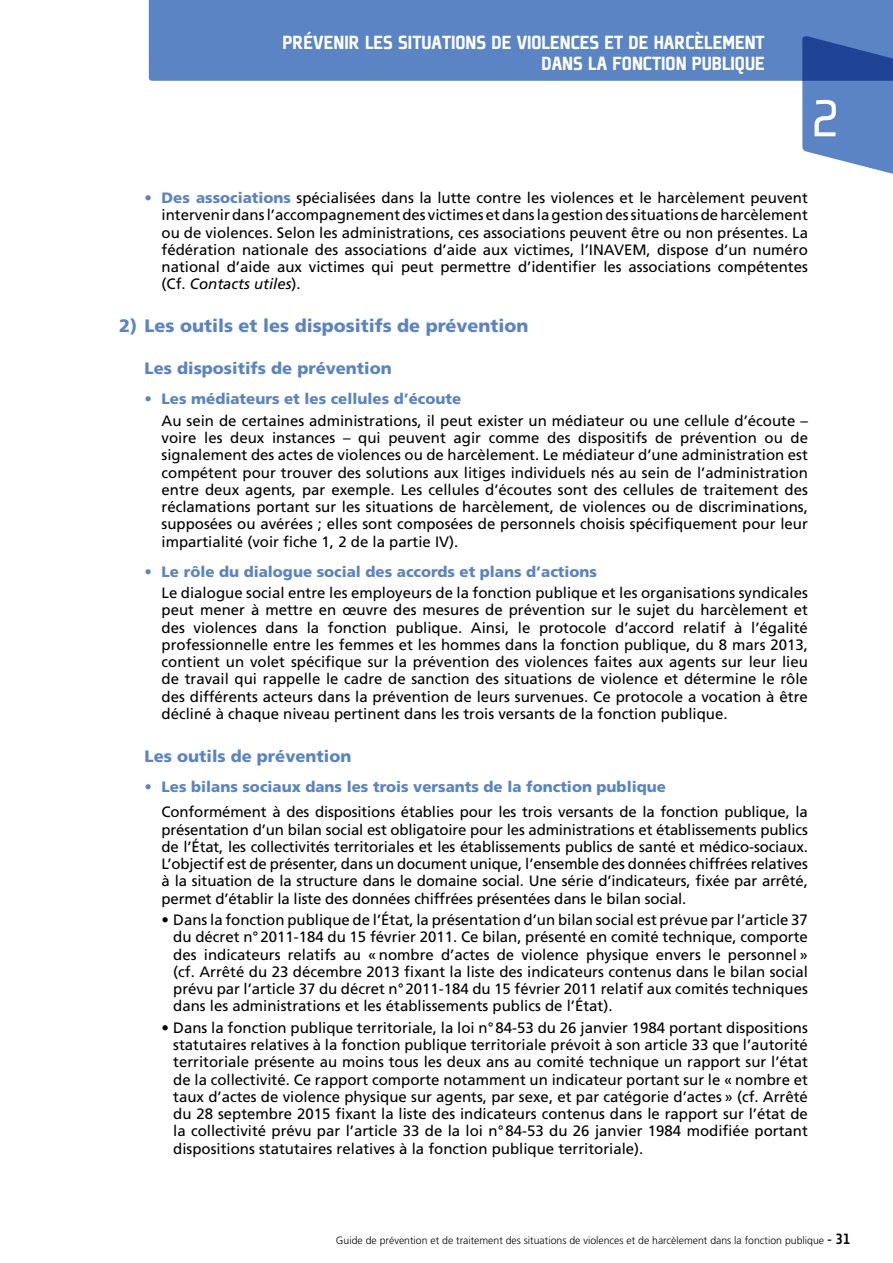
<style>
.page{position:relative;width:893px;height:1263px;background:#fff}
.page>*{position:absolute;margin:0;border:0;box-sizing:border-box;transform-origin:0 0}
.t1{font:57px "Plexes";color:#fff}
.t2{font:900 21px/21px "Plexes";color:#fff;text-align:right}
.t3{font:900 18px "Frutiger LT Std";color:#5a84c3}
.t4{font:900 16.5px "Frutiger";color:#5a84c3}
.t5{font:15px/17.2px "Frutiger";color:#000;text-align:justify}
.t6{font:900 15px "Frutiger";color:#5a84c3}
.t7{font:300 10.5px "Frutiger";color:#000}
.s1{color:#5a84c3}
.s2{font-weight:900;color:#5a84c3}
.s3{font-style:italic}
.s4{font-family:"Section Bold Caps";font-weight:400;font-size:15px}
</style>
<div class="page">
<div style="left:149px;top:0;width:744px;height:81px;background:#5a84c3"></div>
<svg style="left:802px;top:36px;width:91px;height:138px;background:#5a7fbd"></svg>
<h2 class="t2" style="left:283px;top:31px;width:484px">PRÉVENIR LES SITUATIONS DE VIOLENCES ET DE HARCÈLEMENT<br>DANS LA FONCTION PUBLIQUE</h2>
<h1 class="t1" style="left:811px;top:88px;width:30px">2</h1>
<p class="t5" style="left:162px;top:189px;width:648px;text-indent:-17px"><span class="s1">•</span> <span class="s2">Des associations</span> spécialisées dans la lutte contre les violences et le harcèlement peuvent intervenir dans l’accompagnement des victimes et dans la gestion des situations de harcèlement ou de violences. Selon les administrations, ces associations peuvent être ou non présentes. La fédération nationale des associations d’aide aux victimes, l’I NAVEM, dispose d’un numéro national d’aide aux victimes qui peut permettre d’identifier les associations compétentes (Cf. <span class="s3">Contacts utiles</span>).</p>
<p class="t3" style="left:119px;top:314px;width:411px">2) Les outils et les dispositifs de prévention</p>
<p class="t4" style="left:145px;top:359px;width:249px">Les dispositifs de prévention</p>
<p class="t6" style="left:145px;top:390px;width:318px">• Les médiateurs et les cellules d’écoute</p>
<p class="t5" style="left:162px;top:412px;width:648px">Au sein de certaines administrations, il peut exister un médiateur ou une cellule d’écoute – voire les deux instances – qui peuvent agir comme des dispositifs de prévention ou de signalement des actes de violences ou de harcèlement. Le médiateur d’une administration est compétent pour trouver des solutions aux litiges individuels nés au sein de l’administration entre deux agents, par exemple. Les cellules d’écoutes sont des cellules de traitement des réclamations portant sur les situations de harcèlement, de violences ou de discriminations, supposées ou avérées ; elles sont composées de personnels choisis spécifiquement pour leur impartialité (voir fiche 1, 2 de la partie IV).</p>
<p class="t6" style="left:145px;top:562px;width:454px">• Le rôle du dialogue social des accords et plans d’actions</p>
<p class="t5" style="left:162px;top:584px;width:648px">Le dialogue social entre les employeurs de la fonction publique et les organisations syndicales peut mener à mettre en œuvre des mesures de prévention sur le sujet du harcèlement et des violences dans la fonction publique. Ainsi, le protocole d’accord relatif à l’égalité professionnelle entre les femmes et les hommes dans la fonction publique, du 8 mars 2013, contient un volet spécifique sur la prévention des violences faites aux agents sur leur lieu de travail qui rappelle le cadre de sanction des situations de violence et détermine le rôle des différents acteurs dans la prévention de leurs survenues. Ce protocole a vocation à être décliné à chaque niveau pertinent dans les trois versants de la fonction publique.</p>
<p class="t4" style="left:145px;top:746px;width:208px">Les outils de prévention</p>
<p class="t6" style="left:145px;top:777px;width:523px">• Les bilans sociaux dans les trois versants de la fonction publique</p>
<p class="t5" style="left:162px;top:803px;width:648px">Conformément à des dispositions établies pour les trois versants de la fonction publique, la présentation d’un bilan social est obligatoire pour les administrations et établissements publics de l’État, les collectivités territoriales et les établissements publics de santé et médico-sociaux.<br>L’objectif est de présenter, dans un document unique, l’ensemble des données chiffrées relatives à la situation de la structure dans le domaine social. Une série d’indicateurs, fixée par arrêté, permet d’établir la liste des données chiffrées présentées dans le bilan social.</p>
<p class="t5" style="left:173px;top:911px;width:636px;text-indent:-12px">• Dans la fonction publique de l’État, la présentation d’un bilan social est prévue par l’article 37 du décret n°2011-184 du 15 février 2011. Ce bilan, présenté en comité technique, comporte des indicateurs relatifs au « nombre d’actes de violence physique envers le personnel » (cf. Arrêté du 23 décembre 2013 fixant la liste des indicateurs contenus dans le bilan social prévu par l’article 37 du décret n°2011-184 du 15 février 2011 relatif aux comités techniques dans les administrations et les établissements publics de l’État).</p>
<p class="t5" style="left:173px;top:1019px;width:636px;text-indent:-12px">• Dans la fonction publique territoriale, la loi n°84-53 du 26 janvier 1984 portant dispositions statutaires relatives à la fonction publique territoriale prévoit à son article 33 que l’autorité territoriale présente au moins tous les deux ans au comité technique un rapport sur l’état de la collectivité. Ce rapport comporte notamment un indicateur portant sur le « nombre et taux d’actes de violence physique sur agents, par sexe, et par catégorie d’actes » (cf. Arrêté du 28 septembre 2015 fixant la liste des indicateurs contenus dans le rapport sur l’état de la collectivité prévu par l’article 33 de la loi n°84-53 du 26 janvier 1984 modifiée portant dispositions statutaires relatives à la fonction publique territoriale).</p>
<p class="t7" style="left:336px;top:1235px;width:516px">Guide de prévention et de traitement des situations de violences et de harcèlement dans la fonction publique <span class="s4">- 31</span></p>
</div>
